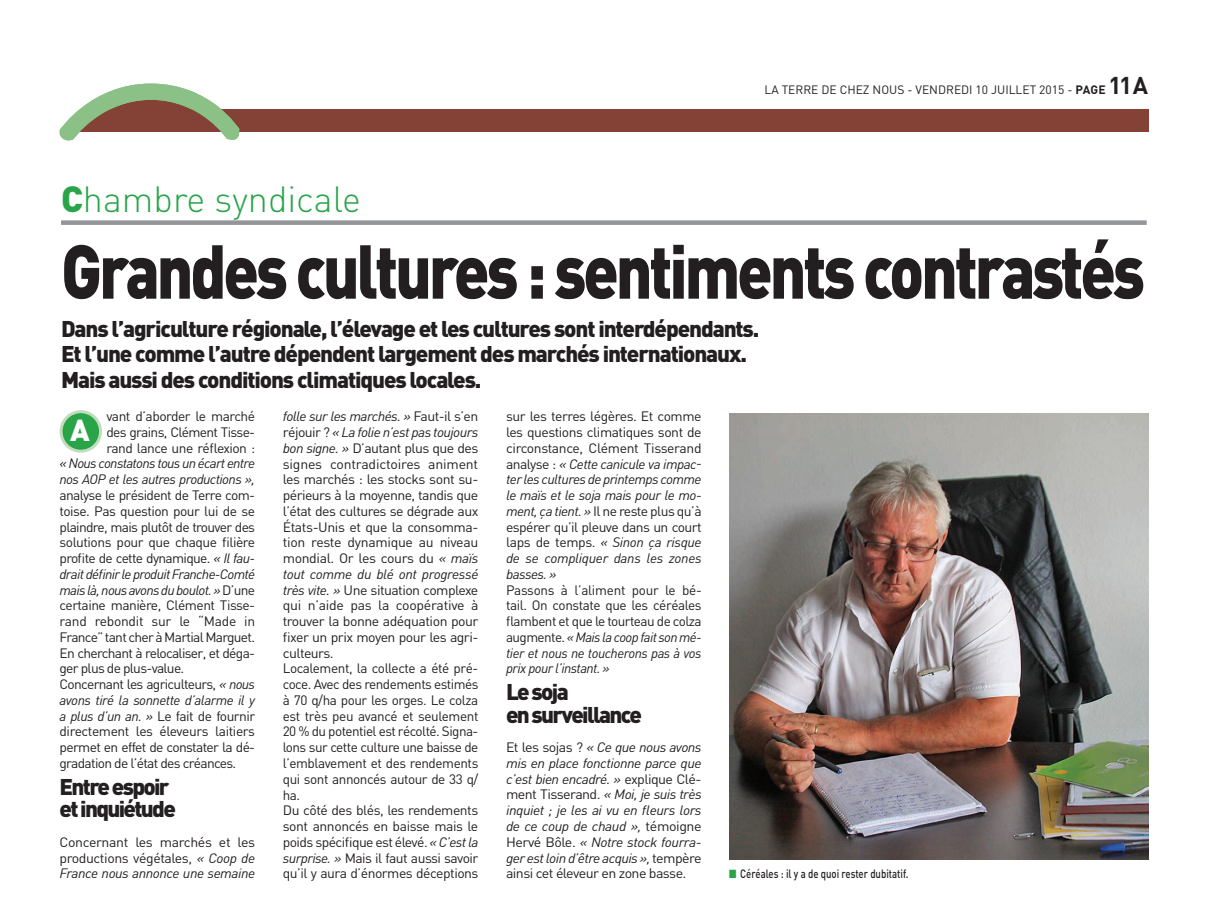
<style>
.page{position:relative;width:1212px;height:899px;background:#fff}
.page>*{position:absolute;margin:0;border:0;box-sizing:border-box;transform-origin:0 0}
.t1{font:900 75px "DIN";letter-spacing:-.05em;color:#231f20;scale:.85 1}
.t2{font:300 36px "DIN";color:#29a449}
.t3{font:900 30px "DIN";color:#fff}
.t4{font:900 22.5px/25.5px "DIN";letter-spacing:-.05em;color:#231f20}
.t5{font:900 22.5px/22.5px "DIN";letter-spacing:-.075em;color:#231f20}
.t6{font:13.5px/15.8px "DIN";letter-spacing:-.04em;color:#231f20;text-align:justify}
.t7{font:13.5px/15.8px "DIN";letter-spacing:-.04em;color:#231f20;text-align:justify;scale:1.04 1}
.t8{font:italic 13.5px/15.8px "DIN";letter-spacing:-.045em;color:#231f20;text-align:justify;scale:1.05 1}
.t9{font:italic 13.5px/15.8px "DIN";letter-spacing:-.045em;color:#231f20}
.t10{font:12px "DIN";color:#231f20}
.t11{font:500 12px "DIN";color:#231f20;scale:.8 1}
.t12{font:12px "Zapf Dingbats ITC";color:#29a449;scale:.8 1}
.s1{font-weight:700}
.s2{font-weight:700;font-size:24px}
.s3{font-weight:900}
.s4{font-style:italic}
.s5{font-style:normal}
.s6{color:#29a449}
</style>
<div class="page">
<div style="left:80px;top:109px;width:1068px;height:23px;background:#844136"></div>
<svg style="left:59px;top:84px;width:181px;height:57px"></svg>
<div style="left:61px;top:411px;width:40px;height:40px;background:#29a449;border-radius:50%"></div>
<div style="left:60px;top:410px;width:42px;height:42px;border:3px solid #c3dcbd;border-radius:50%"></div>
<div style="left:61px;top:220px;width:1086px;height:5px;background:#939598"></div>
<img style="left:729px;top:413px;width:419px;height:446px">
<p class="t10" style="left:764px;top:83px;width:385px">LA TERRE DE CHEZ NOUS - VENDREDI 10 JUILLET 2015 - <span class="s1">PAGE</span> <span class="s2">11 A</span></p>
<h2 class="t2" style="left:61px;top:177px;width:301px"><span class="s3">C</span>hambre syndicale</h2>
<h1 class="t1" style="left:61px;top:221px;width:1277px">Grandes cultures : sentiments contrastés</h1>
<h3 class="t4" style="left:61px;top:315px;width:700px">Dans l’agriculture régionale, l’élevage et les cultures sont interdépendants.<br>Et l’une comme l’autre dépendent largement des marchés internationaux.<br>Mais aussi des conditions climatiques locales.</h3>
<h3 class="t3" style="left:70px;top:410px;width:21px">A</h3>
<p class="t6" style="left:106px;top:408px;width:150px">vant d’aborder le marché des grains, Clément Tisse&shy;rand lance une réflexion :</p>
<p class="t9" style="left:60px;top:455px;width:197px">« Nous constatons tous un écart entre nos AOP et les autres productions »,</p>
<p class="t6" style="left:59px;top:487px;width:197px;text-align:left">analyse le président de Terre com&shy;toise. Pas question pour lui de se plaindre, mais plutôt de trouver des solutions pour que chaque filière profite de cette dynamique. <span class="s4">« Il fau&shy;drait définir le produit Franche-Comté maislà,nousavonsduboulot. »</span> D’une certaine manière, Clément Tisse&shy;rand rebondit sur le “Made in France” tant cher à Martial Marguet.<br>En cherchant à relocaliser, et déga&shy;ger plus de plus-value.<br>Concernant les agriculteurs, <span class="s4">« nous avons tiré la sonnette d’alarme il y a plus d’un an. »</span> Le fait de fournir directement les éleveurs laitiers permet en effet de constater la dé&shy;gradation de l’état des créances.</p>
<h3 class="t5" style="left:60px;top:774px;width:118px">Entre espoir et inquiétude</h3>
<p class="t7" style="left:60px;top:833px;width:190px">Concernant les marchés et les productions végétales, <span class="s4">« Coop de France nous annonce une semaine</span></p>
<p class="t7" style="left:283px;top:408px;width:190px;text-align:left"><span class="s4">folle sur les marchés. »</span> Faut-il s’en réjouir ? <span class="s4">« La folie n’est pas toujours bon signe. »</span> D’autant plus que des signes contradictoires animent les marchés : les stocks sont su&shy;périeurs à la moyenne, tandis que l’état des cultures se dégrade aux<br>États-Unis et que la consomma&shy;tion reste dynamique au niveau mondial. Or les cours du <span class="s4">« maïs tout comme du blé ont progressé très vite. »</span> Une situation complexe qui n’aide pas la coopérative à trouver la bonne adéquation pour fixer un prix moyen pour les agri&shy;culteurs.<br>Localement, la collecte a été pré&shy;coce. Avec des rendements estimés à 70 q/ha pour les orges. Le colza est très peu avancé et seulement<br>20 % du potentiel est récolté. Signa&shy;lons sur cette culture une baisse de l’emblavement et des rendements qui sont annoncés autour de 33 q/ ha.<br>Du côté des blés, les rendements sont annoncés en baisse mais le poids spécifique est élevé. <span class="s4">« C’est la surprise. »</span> Mais il faut aussi savoir qu’il y aura d’énormes déceptions</p>
<p class="t6" style="left:506px;top:408px;width:197px">sur les terres légères. Et comme les questions climatiques sont de circonstance, Clément Tisserand analyse : <span class="s4">« Cette canicule va impac&shy;ter les cultures de printemps comme le maïs et le soja mais pour le mo&shy;ment, ça tient. »</span> Il ne reste plus qu’à espérer qu’il pleuve dans un court laps de temps. <span class="s4">« Sinon ça risque de se compliquer dans les zones basses. »</span></p>
<p class="t6" style="left:506px;top:581px;width:197px">Passons à l’aliment pour le bé&shy;tail. On constate que les céréales flambent et que le tourteau de colza augmente. <span class="s4">« Mais la coop fait son mé&shy;tier et nous ne toucherons pas à vos prix pour l’instant. »</span></p>
<h3 class="t5" style="left:506px;top:679px;width:137px">Le soja<br>en surveillance</h3>
<p class="t8" style="left:506px;top:739px;width:188px"><span class="s5">Et les sojas ?</span> « Ce que nous avons mis en place fonctionne parce que c’est bien encadré. » <span class="s5">explique Clé&shy;ment Tisserand.</span> « Moi, je suis très inquiet ; je les ai vu en fleurs lors de ce coup de chaud », <span class="s5">témoigne Hervé Bôle.</span> « Notre stock fourra&shy;ger est loin d’être acquis », <span class="s5">tempère ainsi cet éleveur en zone basse.</span></p>
<p class="t11" style="left:729px;top:866px;width:225px"><span class="s6">■</span> Céréales : il y a de quoi rester dubitatif.</p>
<p class="t12" style="left:737px;top:868px;width:5px">■</p>
</div>
